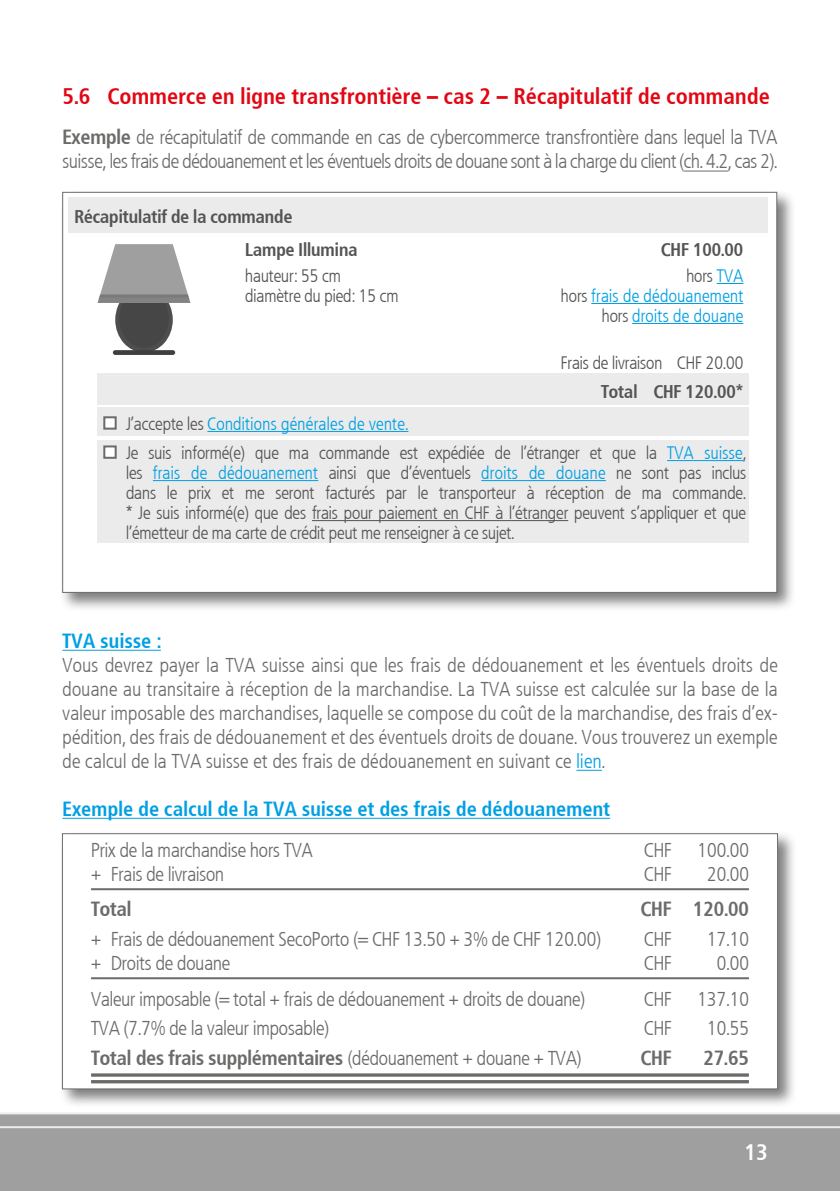
<style>
.page{position:relative;width:840px;height:1191px;background:#fff}
.page>*{position:absolute;margin:0;border:0;box-sizing:border-box;transform-origin:0 0}
.t1{font:700 22px "Frutiger Condensed BQ";letter-spacing:.02em;color:#e30613}
.t2{font:700 22px "Frutiger Condensed BQ";color:#fff}
.t3{font:300 20px/24px "Frutiger Condensed BQ";color:#6b6b6a}
.t4{font:700 20px "Frutiger Condensed BQ";color:#6b6b6a}
.t5{font:700 20px "Frutiger Condensed BQ";letter-spacing:.02em;color:#009fe3}
.t6{font:300 18px/20px "Frutiger Condensed BQ";color:#555454;text-align:justify}
.t7{font:300 18px/20px "Frutiger Condensed BQ";letter-spacing:.02em;color:#009fe3;text-align:right}
.t8{font:700 18px "Frutiger Condensed BQ";color:#555454}
.s1{font-weight:700}
.s2{color:#009fe3}
.s3{color:#555454}
.s4{font-weight:300}
</style>
<div class="page">
<div style="left:0;top:1113px;width:839px;height:78px;background:#9f9f9f"></div>
<hr style="left:0;top:1126px;width:839px;height:2px;background:#ededed">
<hr style="left:0;top:1112px;width:839px;height:2px;background:#ededed">
<hr style="left:683px;top:171px;width:45px;height:1px;background:#6b6b6a">
<hr style="left:62px;top:650px;width:99px;height:1px;background:#009fe3">
<svg style="left:576px;top:770px;width:25px;height:1px"></svg>
<hr style="left:62px;top:818px;width:548px;height:1px;background:#009fe3">
<div style="left:59px;top:189px;width:736px;height:422px;background:#555454;opacity:.75"></div>
<div style="left:62px;top:192px;width:714px;height:400px;background:#fff;border:1px solid #6b6b6a"></div>
<svg style="left:716px;top:283px;width:26px;height:1px"></svg>
<hr style="left:591px;top:303px;width:151px;height:1px;background:#009fe3">
<hr style="left:631px;top:323px;width:111px;height:1px;background:#009fe3">
<div style="left:98px;top:373px;width:650px;height:32px;background:#ebebeb"></div>
<div style="left:98px;top:407px;width:650px;height:29px;background:#ebebeb"></div>
<hr style="left:207px;top:431px;width:201px;height:1px;background:#009fe3">
<div style="left:103px;top:416px;width:14px;height:13px;background:#fff;border:2px solid #6b6b6a"></div>
<div style="left:113px;top:350px;width:62px;height:5px;background:#3f3f3f;border-radius:2px"></div>
<svg style="left:98px;top:244px;width:92px;height:108px"></svg>
<div style="left:69px;top:197px;width:698px;height:35px;background:#ebebeb"></div>
<div style="left:98px;top:440px;width:650px;height:102px;background:#ebebeb"></div>
<hr style="left:666px;top:460px;width:76px;height:1px;background:#009fe3">
<hr style="left:153px;top:480px;width:165px;height:1px;background:#009fe3">
<hr style="left:481px;top:480px;width:124px;height:1px;background:#009fe3">
<hr style="left:312px;top:520px;width:256px;height:1px;background:#555454">
<div style="left:103px;top:445px;width:14px;height:14px;background:#fff;border:2px solid #6b6b6a"></div>
<div style="left:59px;top:830px;width:737px;height:278px;background:#555454;opacity:.75"></div>
<div style="left:62px;top:833px;width:715px;height:256px;background:#fff"></div>
<hr style="left:91px;top:888px;width:657px;height:2px;background:#6b6b6a">
<hr style="left:91px;top:977px;width:657px;height:2px;background:#6b6b6a">
<hr style="left:91px;top:1073px;width:657px;height:3px;background:#6b6b6a">
<hr style="left:91px;top:1080px;width:657px;height:3px;background:#6b6b6a">
<div style="left:62px;top:833px;width:715px;height:256px;border:1px solid #6b6b6a"></div>
<p class="t1" style="left:62px;top:82px;width:708px">5.6 Commerce en ligne transfrontière — cas 2 — Récapitulatif de commande</p>
<p class="t3" style="left:62px;top:125px;width:716px"><span class="s1">Exemple</span> de récapitulatif de commande en cas de cybercommerce transfrontière dans lequel la TVA suisse, les frais de dédouanement et les éventuels droits de douane sont à la charge du client (ch. 4.2, cas 2).</p>
<p class="t8" style="left:74px;top:205px;width:219px">Récapitulatif de la commande</p>
<p class="t8" style="left:245px;top:238px;width:114px">Lampe Illumina</p>
<p class="t8" style="left:660px;top:238px;width:84px">CHF 100.00</p>
<p class="t6" style="left:245px;top:266px;width:97px">hauteur: 55 cm</p>
<p class="t6" style="left:686px;top:266px;width:58px">hors <span class="s2">TVA</span></p>
<p class="t6" style="left:245px;top:286px;width:155px">diamètre du pied: 15 cm</p>
<p class="t7" style="left:560px;top:286px;width:184px"><span class="s3">hors</span> frais de dédouanement <span class="s3">hors</span> droits de douane</p>
<p class="t6" style="left:560px;top:353px;width:184px">Frais de livraison CHF 20.00</p>
<p class="t8" style="left:600px;top:380px;width:144px">Total CHF 120.00*</p>
<p class="t7" style="left:126px;top:413px;width:284px"><span class="s3">J’accepte les</span> Conditions générales de vente.</p>
<p class="t6" style="left:126px;top:443px;width:621px">Je suis informé(e) que ma commande est expédiée de l’étranger et que la <span class="s2">TVA suisse</span>, les <span class="s2">frais de dédouanement</span> ainsi que d’éventuels <span class="s2">droits de douane</span> ne sont pas inclus dans le prix et me seront facturés par le transporteur à réception de ma commande. * Je suis informé(e) que des frais pour paiement en CHF à l’étranger peuvent s’appliquer et que l’émetteur de ma carte de crédit peut me renseigner à ce sujet.</p>
<p class="t5" style="left:62px;top:628px;width:100px">TVA suisse :</p>
<p class="t3" style="left:62px;top:653px;width:716px;text-align:justify">Vous devrez payer la TVA suisse ainsi que les frais de dédouanement et les éventuels droits de douane au transitaire à réception de la marchandise. La TVA suisse est calculée sur la base de la valeur imposable des marchandises, laquelle se compose du coût de la marchandise, des frais d’ex&shy;pédition, des frais de dédouanement et des éventuels droits de douane. Vous trouverez un exemple de calcul de la TVA suisse et des frais de dédouanement en suivant ce <span class="s2">lien</span>.</p>
<p class="t5" style="left:62px;top:796px;width:549px">Exemple de calcul de la TVA suisse et des frais de dédouanement</p>
<p class="t3" style="left:91px;top:838px;width:223px">Prix de la marchandise hors TVA</p>
<p class="t3" style="left:643px;top:838px;width:29px">CHF</p>
<p class="t3" style="left:697px;top:838px;width:53px">100.00</p>
<p class="t3" style="left:91px;top:862px;width:134px">+ Frais de livraison</p>
<p class="t3" style="left:643px;top:862px;width:29px">CHF</p>
<p class="t3" style="left:706px;top:862px;width:43px">20.00</p>
<p class="t4" style="left:91px;top:897px;width:42px">Total</p>
<p class="t4" style="left:640px;top:897px;width:109px">CHF 120.00</p>
<p class="t3" style="left:91px;top:927px;width:511px">+ Frais de dédouanement SecoPorto (= CHF 13.50 + 3% de CHF 120.00)</p>
<p class="t3" style="left:643px;top:927px;width:29px">CHF</p>
<p class="t3" style="left:706px;top:927px;width:43px">17.10</p>
<p class="t3" style="left:91px;top:951px;width:141px">+ Droits de douane</p>
<p class="t3" style="left:643px;top:951px;width:29px">CHF</p>
<p class="t3" style="left:716px;top:951px;width:34px">0.00</p>
<p class="t3" style="left:91px;top:986px;width:495px">Valeur imposable (= total + frais de dédouanement + droits de douane)</p>
<p class="t3" style="left:643px;top:986px;width:29px">CHF</p>
<p class="t3" style="left:697px;top:986px;width:53px">137.10</p>
<p class="t3" style="left:91px;top:1016px;width:239px">TVA (7.7% de la valeur imposable)</p>
<p class="t3" style="left:643px;top:1016px;width:29px">CHF</p>
<p class="t3" style="left:706px;top:1016px;width:43px">10.55</p>
<p class="t4" style="left:91px;top:1045px;width:491px">Total des frais supplémentaires <span class="s4">(dédouanement + douane + TVA)</span></p>
<p class="t4" style="left:640px;top:1045px;width:32px">CHF</p>
<p class="t4" style="left:703px;top:1045px;width:47px">27.65</p>
<p class="t2" style="left:744px;top:1138px;width:24px">13</p>
</div>
